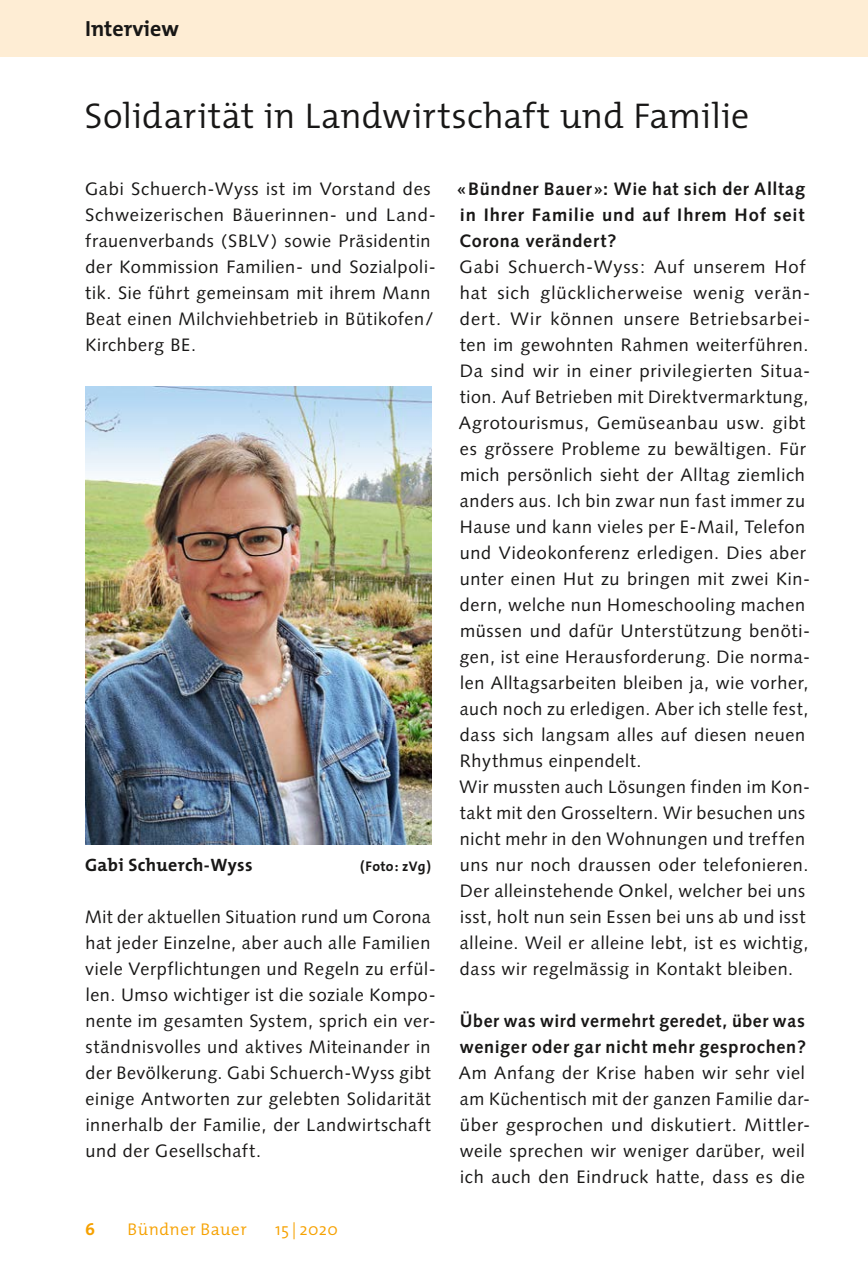
<style>
.page{position:relative;width:868px;height:1276px;background:#fff}
.page>*{position:absolute;margin:0;border:0;box-sizing:border-box;transform-origin:0 0}
._01_Haupttitel{font:300 36px "The Mix";color:#181716}
._00_Rubriktitel_link{font:700 22px "The Mix";color:#181716}
._02_Grundschrift{font:18px/26px "Syntax LT Std";letter-spacing:.035em;color:#181716}
._02_Grundschrift-2{font:700 18px/26px "Syntax LT Std";letter-spacing:.04em;color:#181716;text-align:justify}
._03_Legende{font:700 18px "The Mix";letter-spacing:.02em;color:#181716}
._09_Tabelle_Titel{font:300 17px "The Mix";letter-spacing:.025em;color:#f6a100}
._09_Tabelle_Titel-2{font:700 17px "The Mix";color:#f6a100}
._03_Legende-2{font:700 14px "The Mix";letter-spacing:.02em;color:#181716}
</style>
<div class="page">
<div style="left:0;top:0;width:867px;height:57px;background:#feedd4"></div>
<img style="left:85px;top:386px;width:346px;height:459px">
<p class="_00_Rubriktitel_link" style="left:85px;top:10px;width:95px">Interview</p>
<p class="_01_Haupttitel" style="left:85px;top:86px;width:666px">Solidarität in Landwirtschaft und Familie</p>
<p class="_02_Grundschrift" style="left:85px;top:176px;width:352px">Gabi Schuerch-Wyss ist im Vorstand des Schweizerischen Bäuerinnen- und Land&shy;frauenverbands (SBLV) sowie Präsidentin der Kommission Familien- und Sozialpoli&shy;tik. Sie führt gemeinsam mit ihrem Mann Beat einen Milchviehbetrieb in Bütikofen/ Kirchberg BE.</p>
<p class="_03_Legende" style="left:85px;top:850px;width:169px">Gabi Schuerch-Wyss</p>
<p class="_03_Legende-2" style="left:360px;top:854px;width:72px">(Foto: zVg)</p>
<p class="_02_Grundschrift" style="left:85px;top:904px;width:352px">Mit der aktuellen Situation rund um Corona hat jeder Einzelne, aber auch alle Familien viele Verpflichtungen und Regeln zu erfül&shy;len. Umso wichtiger ist die soziale Kompo&shy;nente im gesamten System, sprich ein ver&shy;ständnisvolles und aktives Miteinander in der Bevölkerung. Gabi Schuerch-Wyss gibt einige Antworten zur gelebten Solidarität innerhalb der Familie, der Landwirtschaft und der Gesellschaft.</p>
<p class="_09_Tabelle_Titel-2" style="left:85px;top:1215px;width:11px">6</p>
<p class="_09_Tabelle_Titel" style="left:128px;top:1215px;width:121px">Bündner Bauer</p>
<p class="_09_Tabelle_Titel" style="left:275px;top:1215px;width:64px">15 | 2020</p>
<p class="_02_Grundschrift-2" style="left:456px;top:176px;width:350px">«Bündner Bauer»: Wie hat sich der Alltag in Ihrer Familie und auf Ihrem Hof seit Corona verändert?</p>
<p class="_02_Grundschrift" style="left:458px;top:254px;width:353px">Gabi Schuerch-Wyss: Auf unserem Hof hat sich glücklicherweise wenig verän&shy;dert. Wir können unsere Betriebsarbei&shy;ten im gewohnten Rahmen weiterführen.<br>Da sind wir in einer privilegierten Situa&shy;tion. Auf Betrieben mit Direktvermarktung, Agrotourismus, Gemüseanbau usw. gibt es grössere Probleme zu bewältigen. Für mich persönlich sieht der Alltag ziemlich anders aus. Ich bin zwar nun fast immer zu Hause und kann vieles per E-Mail, Telefon und Videokonferenz erledigen. Dies aber unter einen Hut zu bringen mit zwei Kin&shy;dern, welche nun Homeschooling machen müssen und dafür Unterstützung benöti&shy;gen, ist eine Herausforderung. Die norma&shy;len Alltagsarbeiten bleiben ja, wie vorher, auch noch zu erledigen. Aber ich stelle fest, dass sich langsam alles auf diesen neuen Rhythmus einpendelt.</p>
<p class="_02_Grundschrift" style="left:459px;top:774px;width:352px">Wir mussten auch Lösungen finden im Kon&shy;takt mit den Grosseltern. Wir besuchen uns nicht mehr in den Wohnungen und treffen uns nur noch draussen oder telefonieren.<br>Der alleinstehende Onkel, welcher bei uns isst, holt nun sein Essen bei uns ab und isst alleine. Weil er alleine lebt, ist es wichtig, dass wir regelmässig in Kontakt bleiben.</p>
<p class="_02_Grundschrift-2" style="left:459px;top:1008px;width:348px">Über was wird vermehrt geredet, über was weniger oder gar nicht mehr gesprochen?</p>
<p class="_02_Grundschrift" style="left:458px;top:1060px;width:353px">Am Anfang der Krise haben wir sehr viel am Küchentisch mit der ganzen Familie dar&shy;über gesprochen und diskutiert. Mittler&shy;weile sprechen wir weniger darüber, weil ich auch den Eindruck hatte, dass es die</p>
</div>
